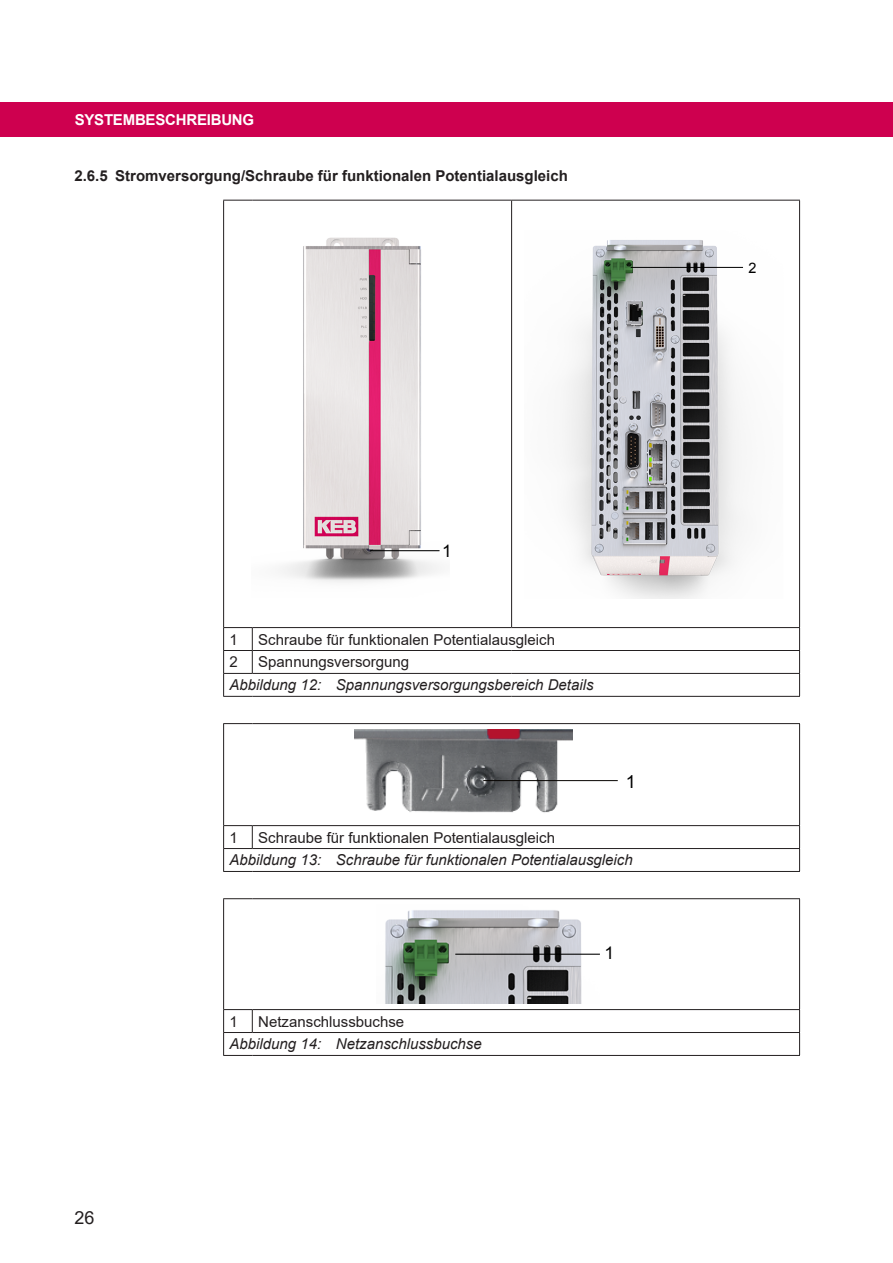
<style>
.page{position:relative;width:893px;height:1263px;background:#fff}
.page>*{position:absolute;margin:0;border:0;box-sizing:border-box;transform-origin:0 0}
.t1{font:18px "Arial";color:#231f20}
.t2{font:18px "Arial";color:#000}
.t3{font:17.4px "Arial";color:#000}
.t4{font:17.25px "Arial";color:#000}
.t5{font:italic 15px "Arial";color:#231f20}
.txt_10p_normal_no_ta{font:15px "Arial";color:#231f20}
.t6{font:700 15px "Arial";color:#231f20}
.t7{font:700 15px "Arial";color:#fff}
.t8{font:14.4px "Arial";color:#000}
</style>
<div class="page">
<div style="left:0;top:102px;width:893px;height:34px;background:#ce004f"></div>
<svg style="left:223px;top:200px;width:29px;height:1px"></svg>
<hr style="left:223px;top:201px;width:1px;height:426px;background:#231f20">
<hr style="left:252px;top:200px;width:260px;height:1px;background:#231f20">
<hr style="left:512px;top:200px;width:288px;height:1px;background:#231f20">
<hr style="left:511px;top:201px;width:1px;height:426px;background:#231f20">
<hr style="left:799px;top:201px;width:1px;height:426px;background:#231f20">
<hr style="left:252px;top:627px;width:260px;height:1px;background:#231f20">
<hr style="left:512px;top:627px;width:288px;height:1px;background:#231f20">
<hr style="left:252px;top:650px;width:260px;height:1px;background:#231f20">
<hr style="left:512px;top:650px;width:288px;height:1px;background:#231f20">
<hr style="left:252px;top:673px;width:260px;height:1px;background:#231f20">
<hr style="left:512px;top:673px;width:288px;height:1px;background:#231f20">
<svg style="left:799px;top:628px;width:1px;height:68px"></svg>
<svg style="left:223px;top:627px;width:30px;height:70px"></svg>
<hr style="left:252px;top:696px;width:260px;height:1px;background:#231f20">
<hr style="left:512px;top:696px;width:288px;height:1px;background:#231f20">
<img style="left:280px;top:237px;width:160px;height:346px">
<hr style="left:370px;top:550px;width:69px;height:1px;background:#000">
<img style="left:564px;top:240px;width:179px;height:359px">
<hr style="left:631px;top:267px;width:112px;height:1px;background:#000">
<svg style="left:223px;top:723px;width:29px;height:1px"></svg>
<hr style="left:223px;top:724px;width:1px;height:101px;background:#231f20">
<hr style="left:252px;top:723px;width:548px;height:1px;background:#231f20">
<hr style="left:799px;top:724px;width:1px;height:101px;background:#231f20">
<hr style="left:252px;top:825px;width:548px;height:1px;background:#231f20">
<hr style="left:252px;top:848px;width:548px;height:1px;background:#231f20">
<svg style="left:799px;top:826px;width:1px;height:45px"></svg>
<svg style="left:223px;top:825px;width:30px;height:47px"></svg>
<hr style="left:252px;top:871px;width:548px;height:1px;background:#231f20">
<img style="left:354px;top:730px;width:218px;height:83px">
<hr style="left:483px;top:780px;width:135px;height:1px;background:#060300">
<svg style="left:223px;top:898px;width:29px;height:1px"></svg>
<hr style="left:223px;top:899px;width:1px;height:110px;background:#231f20">
<hr style="left:252px;top:898px;width:548px;height:1px;background:#231f20">
<hr style="left:799px;top:899px;width:1px;height:110px;background:#231f20">
<hr style="left:252px;top:1009px;width:548px;height:1px;background:#231f20">
<hr style="left:252px;top:1032px;width:548px;height:1px;background:#231f20">
<svg style="left:799px;top:1010px;width:1px;height:45px"></svg>
<svg style="left:223px;top:1009px;width:30px;height:47px"></svg>
<hr style="left:252px;top:1055px;width:548px;height:1px;background:#231f20">
<img style="left:385px;top:910px;width:215px;height:93px">
<hr style="left:455px;top:954px;width:145px;height:1px;background:#000">
<p class="t7" style="left:75px;top:110px;width:31px">Systembesch</p>
<p class="t7" style="left:186px;top:110px;width:21px">reibung</p>
<p class="t6" style="left:74px;top:165px;width:495px">2.6.5 Stromversorgung/Schraube für funktionalen Potentialausgleich</p>
<p class="t4" style="left:442px;top:540px;width:11px">1</p>
<p class="txt_10p_normal_no_ta" style="left:230px;top:629px;width:10px">1</p>
<p class="txt_10p_normal_no_ta" style="left:258px;top:629px;width:298px">Schraube für funktionalen Potentialausgleich</p>
<p class="txt_10p_normal_no_ta" style="left:230px;top:652px;width:10px">2</p>
<p class="txt_10p_normal_no_ta" style="left:258px;top:652px;width:152px">Spannungsversorgung</p>
<p class="t5" style="left:230px;top:675px;width:365px">Abbildung 12: Spannungsversorgungsbereich Details</p>
<p class="t2" style="left:626px;top:769px;width:12px">1</p>
<p class="txt_10p_normal_no_ta" style="left:230px;top:827px;width:10px">1</p>
<p class="txt_10p_normal_no_ta" style="left:258px;top:827px;width:298px">Schraube für funktionalen Potentialausgleich</p>
<p class="t5" style="left:230px;top:850px;width:405px">Abbildung 13: Schraube für funktionalen Potentialausgleich</p>
<p class="t1" style="left:74px;top:1205px;width:22px">26</p>
<p class="txt_10p_normal_no_ta" style="left:230px;top:1011px;width:10px">1</p>
<p class="txt_10p_normal_no_ta" style="left:258px;top:1011px;width:147px">Netzanschlussbuchse</p>
<p class="t5" style="left:230px;top:1034px;width:254px">Abbildung 14: Netzanschlussbuchse</p>
<p class="t3" style="left:605px;top:941px;width:11px">1</p>
<p class="t8" style="left:749px;top:258px;width:10px">2</p>
</div>
